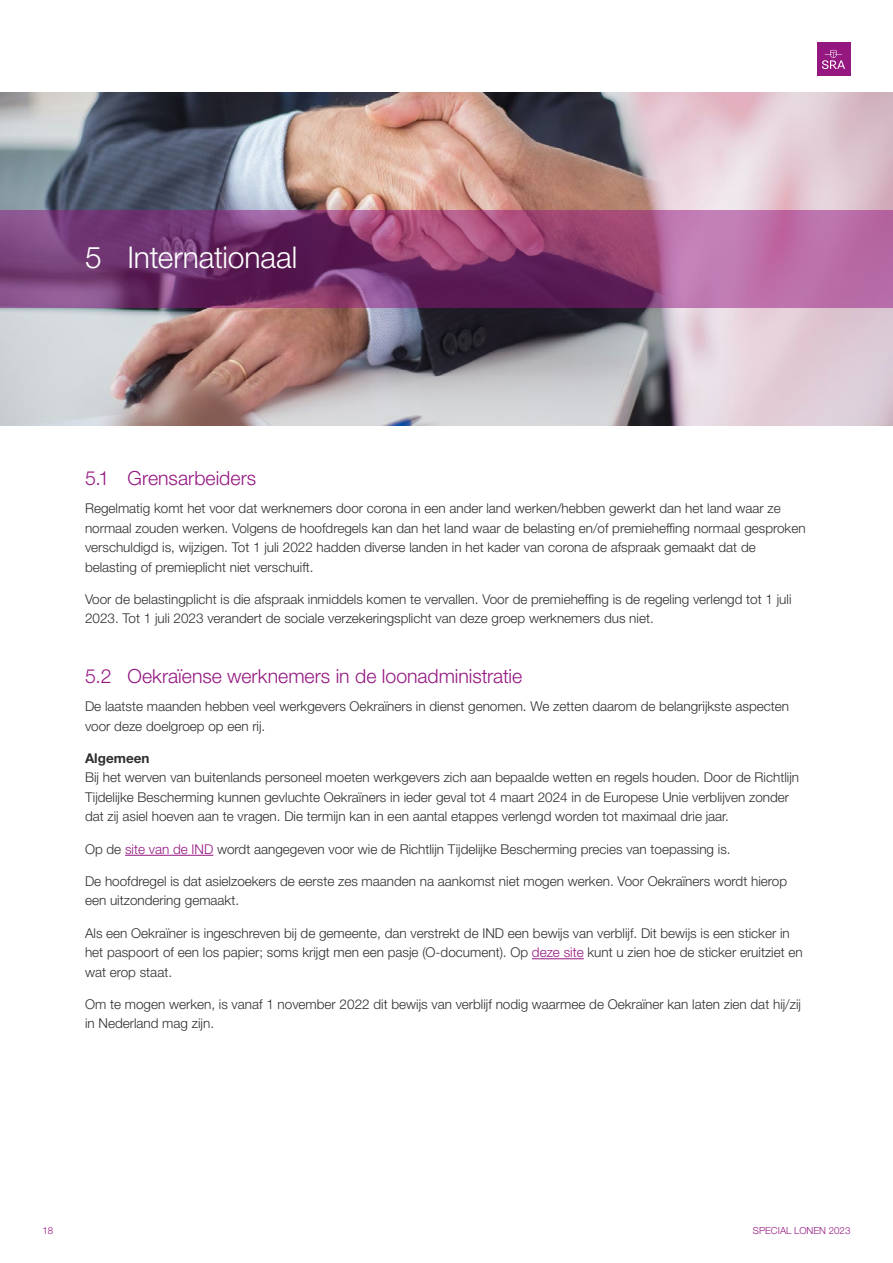
<style>
.page{position:relative;width:893px;height:1263px;background:#fff}
.page>*{position:absolute;margin:0;border:0;box-sizing:border-box;transform-origin:0 0}
.t1{font:300 30px "Helvetica Neue LT Std";letter-spacing:-.005em;color:#fff}
.t2{font:300 19.5px "Helvetica Neue LT Std";color:#951881}
.t3{font:300 13.5px/19.5px "Helvetica Neue LT Std";color:#2f2f2f}
.t4{font:700 13.5px "Helvetica Neue LT Std";color:#2f2f2f}
.t5{font:300 9.75px "Helvetica Neue LT Std";color:#951881}
.s1{color:#951881}
</style>
<div class="page">
<div style="left:817px;top:43px;width:33px;height:33px;background:#951881"></div>
<svg style="left:822px;top:50px;width:23px;height:19px"></svg>
<img style="left:0;top:92px;width:893px;height:333px">
<svg style="left:0;top:210px;width:893px;height:98px;background:#8b467d"></svg>
<hr style="left:125px;top:855px;width:88px;height:1px;background:#951881">
<hr style="left:532px;top:958px;width:52px;height:1px;background:#951881">
<h1 class="t1" style="left:85px;top:239px;width:214px">5 Internationaal</h1>
<h2 class="t2" style="left:85px;top:466px;width:173px">5.1 Grensarbeiders</h2>
<p class="t3" style="left:85px;top:498px;width:722px">Regelmatig komt het voor dat werknemers door corona in een ander land werken/hebben gewerkt dan het land waar ze normaal zouden werken. Volgens de hoofdregels kan dan het land waar de belasting en/of premieheffing normaal gesproken verschuldigd is, wijzigen. Tot 1 juli 2022 hadden diverse landen in het kader van corona de afspraak gemaakt dat de belasting of premieplicht niet verschuift.</p>
<p class="t3" style="left:85px;top:589px;width:708px">Voor de belastingplicht is die afspraak inmiddels komen te vervallen. Voor de premieheffing is de regeling verlengd tot 1 juli<br>2023. Tot 1 juli 2023 verandert de sociale verzekeringsplicht van deze groep werknemers dus niet.</p>
<h2 class="t2" style="left:85px;top:664px;width:439px">5.2 Oekraïense werknemers in de loonadministratie</h2>
<p class="t3" style="left:85px;top:696px;width:705px">De laatste maanden hebben veel werkgevers Oekraïners in dienst genomen. We zetten daarom de belangrijkste aspecten voor deze doelgroep op een rij.</p>
<p class="t4" style="left:85px;top:750px;width:66px">Algemeen</p>
<p class="t3" style="left:85px;top:768px;width:715px">Bij het werven van buitenlands personeel moeten werkgevers zich aan bepaalde wetten en regels houden. Door de Richtlijn<br>Tijdelijke Bescherming kunnen gevluchte Oekraïners in ieder geval tot 4 maart 2024 in de Europese Unie verblijven zonder dat zij asiel hoeven aan te vragen. Die termijn kan in een aantal etappes verlengd worden tot maximaal drie jaar.</p>
<p class="t3" style="left:85px;top:839px;width:647px">Op de <span class="s1">site van de IND</span> wordt aangegeven voor wie de Richtlijn Tijdelijke Bescherming precies van toepassing is.</p>
<p class="t3" style="left:85px;top:871px;width:703px">De hoofdregel is dat asielzoekers de eerste zes maanden na aankomst niet mogen werken. Voor Oekraïners wordt hierop een uitzondering gemaakt.</p>
<p class="t3" style="left:85px;top:923px;width:719px">Als een Oekraïner is ingeschreven bij de gemeente, dan verstrekt de IND een bewijs van verblijf. Dit bewijs is een sticker in het paspoort of een los papier; soms krijgt men een pasje (O-document). Op <span class="s1">deze site</span> kunt u zien hoe de sticker eruitziet en wat erop staat.</p>
<p class="t3" style="left:85px;top:994px;width:717px">Om te mogen werken, is vanaf 1 november 2022 dit bewijs van verblijf nodig waarmee de Oekraïner kan laten zien dat hij/zij in Nederland mag zijn.</p>
<p class="t5" style="left:43px;top:1224px;width:12px">18</p>
<p class="t5" style="left:753px;top:1224px;width:99px">SPECIAL LONEN 2023</p>
</div>
